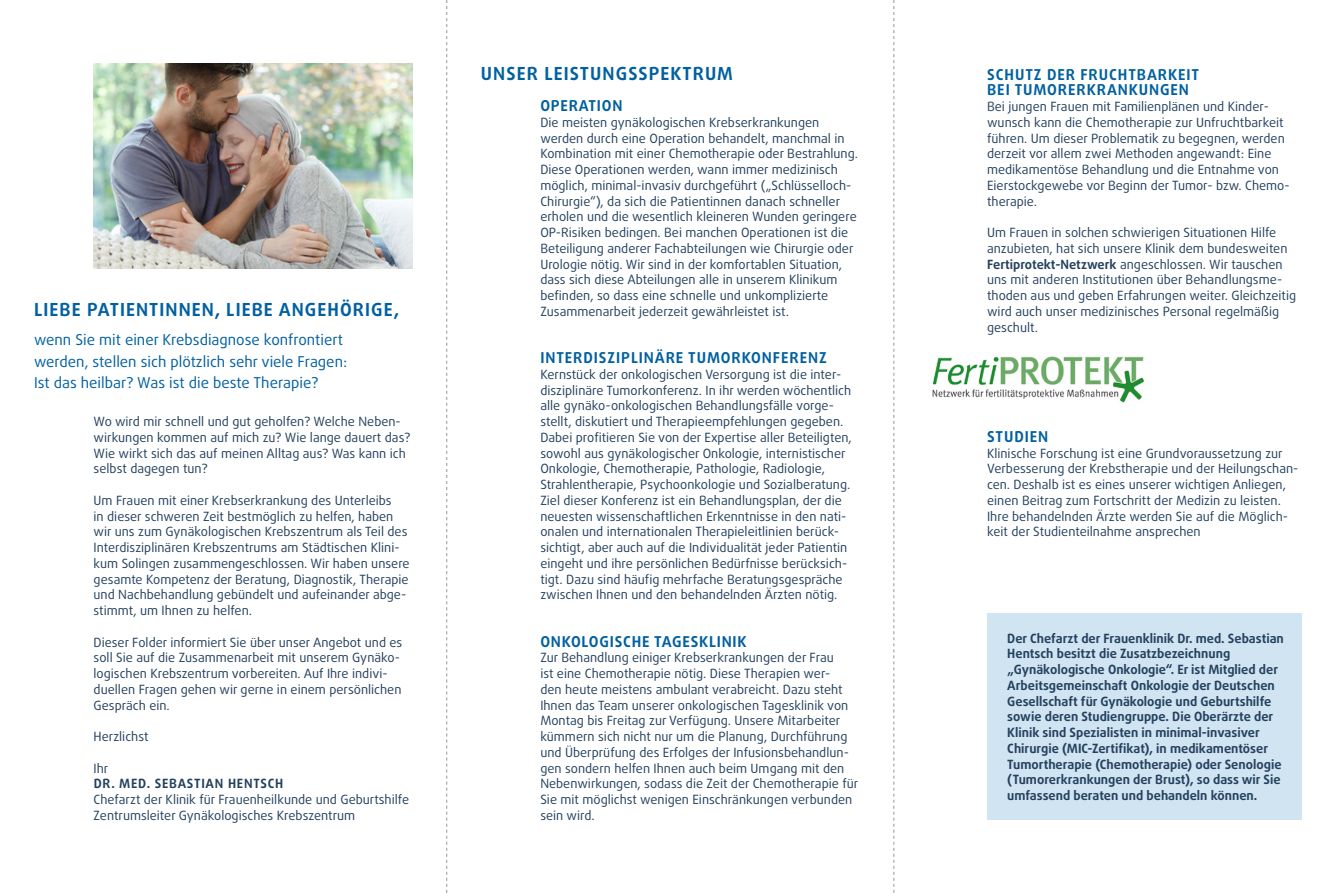
<style>
.page{position:relative;width:1336px;height:893px;background:#fff}
.page>*{position:absolute;margin:0;border:0;box-sizing:border-box;transform-origin:0 0}
.t1{font:700 18px "Daxline Pro";letter-spacing:.06em;color:#0160a1}
.t2{font:15px/21px "Daxline Pro";color:#0160a1}
.t3{font:700 15px/15.8px "Daxline Pro";letter-spacing:.06em;color:#0160a1}
.t4{font:12.75px/15.8px "Daxline Pro";color:#23405d}
.t5{font:700 12.75px/15.8px "Daxline Pro";color:#23405d}
.t6{font:700 12.75px "Daxline Pro";letter-spacing:.06em;color:#23405d}
.s1{font-weight:700}
</style>
<div class="page">
<svg style="left:446px;top:0;width:1px;height:893px"></svg>
<svg style="left:893px;top:0;width:1px;height:893px"></svg>
<img style="left:94px;top:64px;width:318px;height:205px">
<div style="left:986px;top:614px;width:315px;height:206px;background:#d0e4f2"></div>
<img style="left:932px;top:356px;width:213px;height:47px">
<p class="t1" style="left:34px;top:297px;width:366px">LIEBE PATIENTINNEN, LIEBE ANGEHÖRIGE,</p>
<p class="t2" style="left:34px;top:330px;width:315px">wenn Sie mit einer Krebsdiagnose konfrontiert werden, stellen sich plötzlich sehr viele Fragen:<br>Ist das heilbar? Was ist die beste Therapie?</p>
<p class="t4" style="left:94px;top:414px;width:318px">Wo wird mir schnell und gut geholfen? Welche Neben&shy;wirkungen kommen auf mich zu? Wie lange dauert das?<br>Wie wirkt sich das auf meinen Alltag aus? Was kann ich selbst dagegen tun?</p>
<p class="t4" style="left:94px;top:492px;width:317px">Um Frauen mit einer Krebserkrankung des Unterleibs<br>in dieser schweren Zeit bestmöglich zu helfen, haben wir uns zum Gynäkologischen Krebszentrum als Teil des Interdisziplinären Krebszentrums am Städtischen Klini&shy;kum Solingen zusammengeschlossen. Wir haben unsere gesamte Kompetenz der Beratung, Diagnostik, Therapie und Nachbehandlung gebündelt und aufeinander abge&shy;stimmt, um Ihnen zu helfen.</p>
<p class="t4" style="left:94px;top:634px;width:310px">Dieser Folder informiert Sie über unser Angebot und es soll Sie auf die Zusammenarbeit mit unserem Gynäko&shy;logischen Krebszentrum vorbereiten. Auf Ihre indivi&shy;duellen Fragen gehen wir gerne in einem persönlichen Gespräch ein.</p>
<p class="t4" style="left:94px;top:729px;width:56px">Herzlichst</p>
<p class="t4" style="left:94px;top:760px;width:16px">Ihr</p>
<p class="t6" style="left:94px;top:775px;width:191px">DR. MED. SEBASTIAN HENTSCH</p>
<p class="t4" style="left:94px;top:792px;width:317px">Chefarzt der Klinik für Frauenheilkunde und Geburtshilfe</p>
<p class="t4" style="left:94px;top:807px;width:263px">Zentrumsleiter Gynäkologisches Krebszentrum</p>
<p class="t1" style="left:481px;top:61px;width:253px">UNSER LEISTUNGSSPEKTRUM</p>
<p class="t3" style="left:540px;top:98px;width:84px">OPERATION</p>
<p class="t4" style="left:540px;top:114px;width:319px">Die meisten gynäkologischen Krebserkrankungen werden durch eine Operation behandelt, manchmal in Kombination mit einer Chemotherapie oder Bestrahlung.<br>Diese Operationen werden, wann immer medizinisch möglich, minimal-invasiv durchgeführt („Schlüsselloch-Chirurgie“), da sich die Patientinnen danach schneller erholen und die wesentlich kleineren Wunden geringere OP-Risiken bedingen. Bei manchen Operationen ist die Beteiligung anderer Fachabteilungen wie Chirurgie oder Urologie nötig. Wir sind in der komfortablen Situation, dass sich diese Abteilungen alle in unserem Klinikum befinden, so dass eine schnelle und unkomplizierte Zusammenarbeit jederzeit gewährleistet ist.</p>
<p class="t3" style="left:540px;top:350px;width:288px">INTERDISZIPLINÄRE TUMORKONFERENZ</p>
<p class="t4" style="left:540px;top:366px;width:313px">Kernstück der onkologischen Versorgung ist die inter&shy;disziplinäre Tumorkonferenz. In ihr werden wöchentlich alle gynäko-onkologischen Behandlungsfälle vorge&shy;stellt, diskutiert und Therapieempfehlungen gegeben.<br>Dabei profitieren Sie von der Expertise aller Beteiligten, sowohl aus gynäkologischer Onkologie, internistischer Onkologie, Chemotherapie, Pathologie, Radiologie, Strahlentherapie, Psychoonkologie und Sozialberatung.<br>Ziel dieser Konferenz ist ein Behandlungsplan, der die neuesten wissenschaftlichen Erkenntnisse in den nati&shy;onalen und internationalen Therapieleitlinien berück&shy;sichtigt, aber auch auf die Individualität jeder Patientin eingeht und ihre persönlichen Bedürfnisse berücksich&shy;tigt. Dazu sind häufig mehrfache Beratungsgespräche zwischen Ihnen und den behandelnden Ärzten nötig.</p>
<p class="t3" style="left:540px;top:633px;width:208px">ONKOLOGISCHE TAGESKLINIK</p>
<p class="t4" style="left:540px;top:650px;width:319px">Zur Behandlung einiger Krebserkrankungen der Frau<br>ist eine Chemotherapie nötig. Diese Therapien wer-<br>den heute meistens ambulant verabreicht. Dazu steht Ihnen das Team unserer onkologischen Tagesklinik von Montag bis Freitag zur Verfügung. Unsere Mitarbeiter kümmern sich nicht nur um die Planung, Durchführung und Überprüfung des Erfolges der Infusionsbehandlun&shy;gen sondern helfen Ihnen auch beim Umgang mit den Nebenwirkungen, sodass die Zeit der Chemotherapie für Sie mit möglichst wenigen Einschränkungen verbunden sein wird.</p>
<p class="t3" style="left:987px;top:66px;width:213px">SCHUTZ DER FRUCHTBARKEIT<br>BEI TUMORERKRANKUNGEN</p>
<p class="t4" style="left:986px;top:99px;width:304px">Bei jungen Frauen mit Familienplänen und Kinder&shy;wunsch kann die Chemotherapie zur Unfruchtbarkeit führen. Um dieser Problematik zu begegnen, werden derzeit vor allem zwei Methoden angewandt: Eine medikamentöse Behandlung und die Entnahme von Eierstockgewebe vor Beginn der Tumor- bzw. Chemo&shy;therapie.</p>
<p class="t4" style="left:986px;top:225px;width:310px">Um Frauen in solchen schwierigen Situationen Hilfe anzubieten, hat sich unsere Klinik dem bundesweiten <span class="s1">Fertiprotekt-Netzwerk</span> angeschlossen. Wir tauschen uns mit anderen Institutionen über Behandlungsme&shy;thoden aus und geben Erfahrungen weiter. Gleichzeitig wird auch unser medizinisches Personal regelmäßig geschult.</p>
<p class="t3" style="left:987px;top:429px;width:63px">STUDIEN</p>
<p class="t4" style="left:986px;top:445px;width:313px">Klinische Forschung ist eine Grundvoraussetzung zur Verbesserung der Krebstherapie und der Heilungschan&shy;cen. Deshalb ist es eines unserer wichtigen Anliegen, einen Beitrag zum Fortschritt der Medizin zu leisten.<br>Ihre behandelnden Ärzte werden Sie auf die Möglich&shy;keit der Studienteilnahme ansprechen</p>
<p class="t5" style="left:1007px;top:630px;width:278px">Der Chefarzt der Frauenklinik Dr. med. Sebastian Hentsch besitzt die Zusatzbezeichnung „Gynäkologische Onkologie“. Er ist Mitglied der Arbeitsgemeinschaft Onkologie der Deutschen Gesellschaft für Gynäkologie und Geburtshilfe sowie deren Studiengruppe. Die Oberärzte der Klinik sind Spezialisten in minimal-invasiver Chirurgie (MIC-Zertifikat), in medikamentöser Tumortherapie (Chemotherapie) oder Senologie (Tumorerkrankungen der Brust), so dass wir Sie umfassend beraten und behandeln können.</p>
</div>
